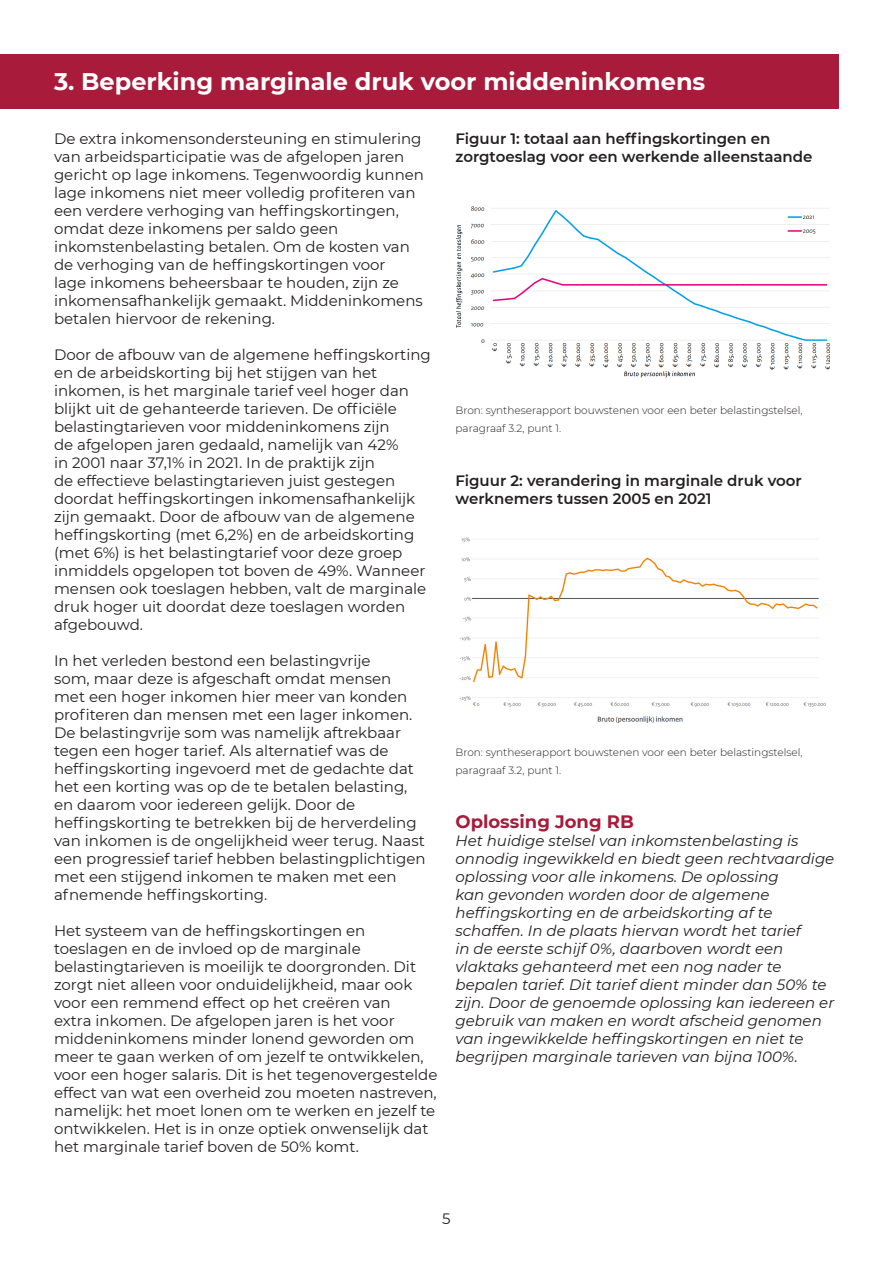
<style>
.page{position:relative;width:893px;height:1263px;background:#fff}
.page>*{position:absolute;margin:0;border:0;box-sizing:border-box;transform-origin:0 0}
.Titels{font:700 24px "Montserrat";color:#fff}
.t1{font:700 18px "Montserrat";color:#a81b3a}
.t2{font:15px/18px "Montserrat";color:#231f20}
.t3{font:italic 15px/18px "Montserrat";color:#231f20}
.t4{font:600 15px/18px "Montserrat";color:#231f20}
.t5{font:300 10.5px/18px "Montserrat";color:#231f20}
</style>
<div class="page">
<div style="left:0;top:54px;width:839px;height:54px;background:#a81b3a"></div>
<img style="left:455px;top:206px;width:375px;height:172px">
<img style="left:459px;top:537px;width:367px;height:187px">
<p class="Titels" style="left:54px;top:64px;width:653px">3. Beperking marginale druk voor middeninkomens</p>
<p class="t2" style="left:54px;top:129px;width:372px">De extra inkomensondersteuning en stimulering van arbeidsparticipatie was de afgelopen jaren gericht op lage inkomens. Tegenwoordig kunnen lage inkomens niet meer volledig profiteren van een verdere verhoging van heffingskortingen, omdat deze inkomens per saldo geen inkomstenbelasting betalen. Om de kosten van de verhoging van de heffingskortingen voor<br>lage inkomens beheersbaar te houden, zijn ze inkomensafhankelijk gemaakt. Middeninkomens betalen hiervoor de rekening.</p>
<p class="t2" style="left:54px;top:345px;width:378px">Door de afbouw van de algemene heffingskorting en de arbeidskorting bij het stijgen van het inkomen, is het marginale tarief veel hoger dan blijkt uit de gehanteerde tarieven. De officiële belastingtarieven voor middeninkomens zijn<br>de afgelopen jaren gedaald, namelijk van 42%<br>in 2001 naar 37,1% in 2021. In de praktijk zijn<br>de effectieve belastingtarieven juist gestegen doordat heffingskortingen inkomensafhankelijk zijn gemaakt. Door de afbouw van de algemene heffingskorting (met 6,2%) en de arbeidskorting (met 6%) is het belastingtarief voor deze groep inmiddels opgelopen tot boven de 49%. Wanneer mensen ook toeslagen hebben, valt de marginale druk hoger uit doordat deze toeslagen worden afgebouwd.</p>
<p class="t2" style="left:54px;top:651px;width:373px">In het verleden bestond een belastingvrije<br>som, maar deze is afgeschaft omdat mensen met een hoger inkomen hier meer van konden profiteren dan mensen met een lager inkomen.<br>De belastingvrije som was namelijk aftrekbaar tegen een hoger tarief. Als alternatief was de heffingskorting ingevoerd met de gedachte dat het een korting was op de te betalen belasting, en daarom voor iedereen gelijk. Door de heffingskorting te betrekken bij de herverdeling van inkomen is de ongelijkheid weer terug. Naast een progressief tarief hebben belastingplichtigen met een stijgend inkomen te maken met een afnemende heffingskorting.</p>
<p class="t2" style="left:54px;top:921px;width:385px">Het systeem van de heffingskortingen en toeslagen en de invloed op de marginale belastingtarieven is moeilijk te doorgronden. Dit zorgt niet alleen voor onduidelijkheid, maar ook voor een remmend effect op het creëren van<br>extra inkomen. De afgelopen jaren is het voor middeninkomens minder lonend geworden om meer te gaan werken of om jezelf te ontwikkelen, voor een hoger salaris. Dit is het tegenovergestelde effect van wat een overheid zou moeten nastreven, namelijk: het moet lonen om te werken en jezelf te ontwikkelen. Het is in onze optiek onwenselijk dat het marginale tarief boven de 50% komt.</p>
<p class="t4" style="left:455px;top:129px;width:359px">Figuur 1: totaal aan heffingskortingen en zorgtoeslag voor een werkende alleenstaande</p>
<p class="t5" style="left:455px;top:401px;width:349px">Bron: syntheserapport bouwstenen voor een beter belastingstelsel, paragraaf 3.2, punt 1.</p>
<p class="t4" style="left:455px;top:471px;width:348px">Figuur 2: verandering in marginale druk voor werknemers tussen 2005 en 2021</p>
<p class="t5" style="left:455px;top:743px;width:349px">Bron: syntheserapport bouwstenen voor een beter belastingstelsel, paragraaf 3.2, punt 1.</p>
<p class="t1" style="left:455px;top:809px;width:180px">Oplossing Jong RB</p>
<p class="t3" style="left:455px;top:831px;width:380px">Het huidige stelsel van inkomstenbelasting is onnodig ingewikkeld en biedt geen rechtvaardige oplossing voor alle inkomens. De oplossing<br>kan gevonden worden door de algemene heffingskorting en de arbeidskorting af te schaffen. In de plaats hiervan wordt het tarief<br>in de eerste schijf 0%, daarboven wordt een vlaktaks gehanteerd met een nog nader te bepalen tarief. Dit tarief dient minder dan 50% te zijn. Door de genoemde oplossing kan iedereen er gebruik van maken en wordt afscheid genomen van ingewikkelde heffingskortingen en niet te begrijpen marginale tarieven van bijna 100%.</p>
<p class="t2" style="left:442px;top:1209px;width:10px">5</p>
</div>
